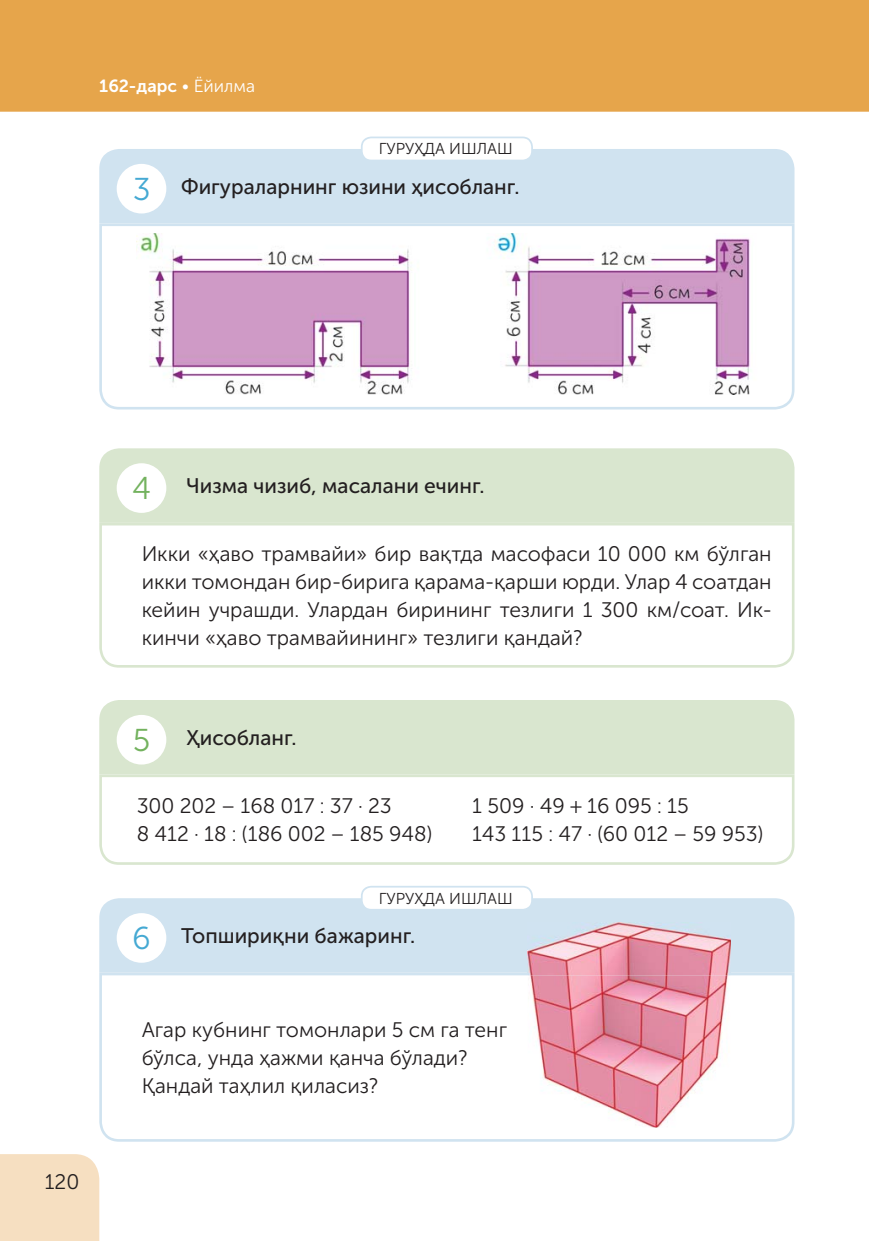
<style>
.page{position:relative;width:869px;height:1241px;background:#fff}
.page>*{position:absolute;margin:0;border:0;box-sizing:border-box;transform-origin:0 0}
.t1{font:31.5px "Museo Sans Cyrl 300";color:#73b25e}
.t2{font:21px/28px "Museo Sans Cyrl 300";color:#231f20}
.t3{font:21px "Museo Sans Cyrl 500";color:#231f20}
.t4{font:17.5px "Museo Sans Cyrl 700";color:#fff}
.t5{font:15.75px "Museo Sans Cyrl 300";color:#231f20}
.s1{font-family:"Museo Sans Cyrl 300"}
.s2{font-family:"Museo Sans Cyrl 300";font-size:31.5px;color:#45a9d3}
</style>
<div class="page">
<div style="left:0;top:0;width:868px;height:112px;background:#e6a54b"></div>
<div style="left:0;top:1154px;width:99px;height:86px;background:#f6dfc1"></div>
<div style="left:99px;top:149px;width:695px;height:74px;background:#d0e3f0"></div>
<svg style="left:99px;top:223px;width:695px;height:186px"></svg>
<div style="left:117px;top:164px;width:49px;height:49px;background:#fff;border-radius:50%"></div>
<svg style="left:360px;top:136px;width:172px;height:25px"></svg>
<div style="left:99px;top:448px;width:695px;height:74px;background:#d9e6cf"></div>
<svg style="left:99px;top:523px;width:695px;height:144px"></svg>
<div style="left:117px;top:463px;width:49px;height:50px;background:#fff;border-radius:50%"></div>
<div style="left:99px;top:700px;width:695px;height:74px;background:#d9e6cf"></div>
<svg style="left:99px;top:774px;width:695px;height:90px"></svg>
<div style="left:117px;top:714px;width:49px;height:50px;background:#fff;border-radius:50%"></div>
<div style="left:99px;top:898px;width:695px;height:74px;background:#d0e3f0"></div>
<div style="left:117px;top:913px;width:49px;height:49px;background:#fff;border-radius:50%"></div>
<svg style="left:360px;top:886px;width:172px;height:24px"></svg>
<svg style="left:99px;top:972px;width:695px;height:169px"></svg>
<img style="left:527px;top:922px;width:203px;height:205px">
<img style="left:527px;top:972px;width:203px;height:3px">
<img style="left:137px;top:233px;width:640px;height:161px">
<p class="t4" style="left:99px;top:76px;width:157px">162-дарс <span class="s1">• Ёйилма</span></p>
<p class="t5" style="left:379px;top:143px;width:135px">ГУРУҲДА ИШЛАШ</p>
<p class="t3" style="left:133px;top:174px;width:388px"><span class="s2">3</span> Фигураларнинг юзини ҳисобланг.</p>
<p class="t2" style="left:45px;top:1170px;width:36px">120</p>
<h1 class="t1" style="left:132px;top:476px;width:20px">4</h1>
<p class="t3" style="left:186px;top:474px;width:299px">Чизма чизиб, масалани ечинг.</p>
<p class="t2" style="left:142px;top:542px;width:631px;text-align:justify">Икки «ҳаво трамвайи» бир вақтда масофаси 10 000 км бўлган икки томондан бир-бирига қарама-қарши юрди. Улар 4 соатдан кейин учрашди. Улардан бирининг тезлиги 1 300 км/соат. Ик&shy;кинчи «ҳаво трамвайининг» тезлиги қандай?</p>
<h1 class="t1" style="left:133px;top:728px;width:19px">5</h1>
<p class="t3" style="left:186px;top:725px;width:112px">Ҳисобланг.</p>
<p class="t2" style="left:137px;top:793px;width:297px">300 202 – 168 017 : 37 · 23<br>8 412 · 18 : (186 002 – 185 948)</p>
<p class="t2" style="left:472px;top:793px;width:292px">1 509 · 49 + 16 095 : 15<br>143 115 : 47 · (60 012 – 59 953)</p>
<p class="t5" style="left:379px;top:892px;width:135px">ГУРУҲДА ИШЛАШ</p>
<p class="t3" style="left:132px;top:923px;width:284px"><span class="s2">6</span> Топшириқни бажаринг.</p>
<p class="t2" style="left:142px;top:1018px;width:367px">Агар кубнинг томонлари 5 см га тенг бўлса, унда ҳажми қанча бўлади?<br>Қандай таҳлил қиласиз?</p>
</div>
